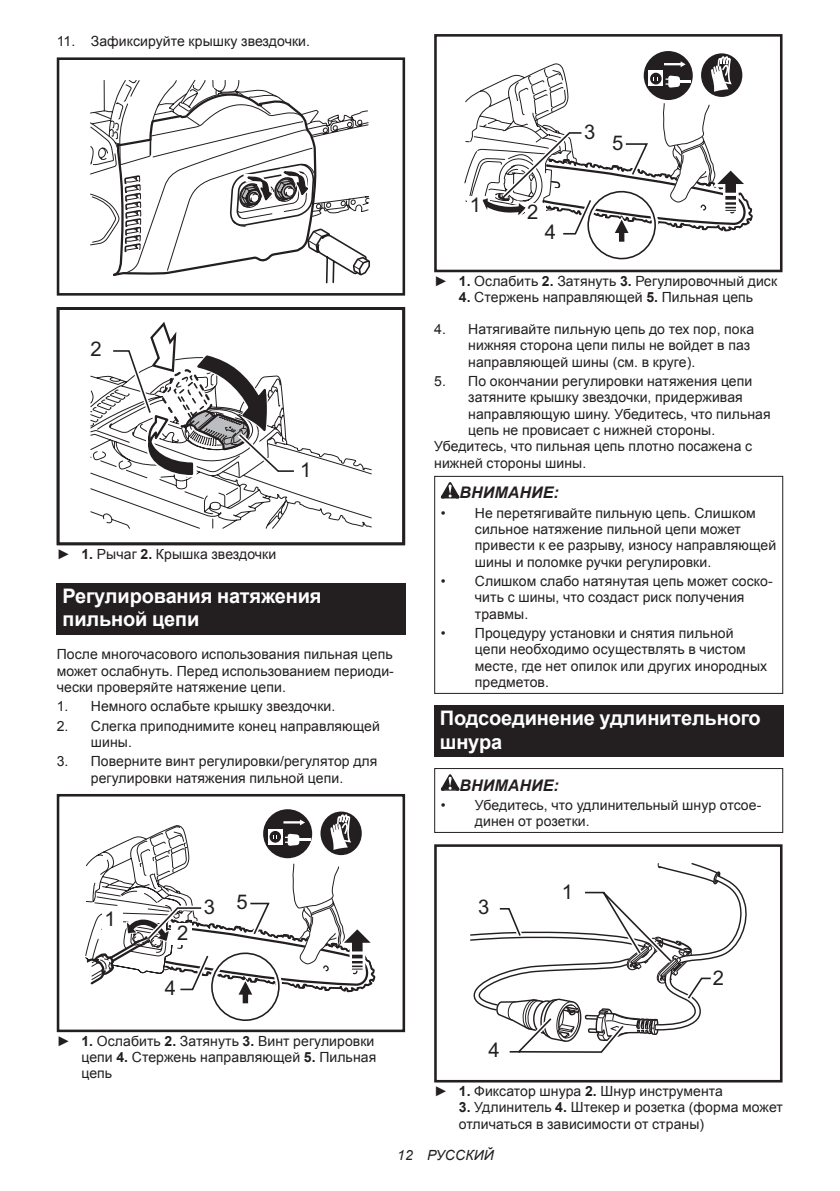
<style>
.page{position:relative;width:840px;height:1191px;background:#fff}
.page>*{position:absolute;margin:0;border:0;box-sizing:border-box;transform-origin:0 0}
.t1{font:20.2px "Arial";color:#231f20}
.t2{font:700 20px/23.4px "Arial";letter-spacing:-.01em;color:#fff}
.t3{font:italic 700 16px "Arial";letter-spacing:.005em;color:#231f20}
.t4{font:14px/16.4px "Arial";letter-spacing:.005em;color:#231f20}
.t5{font:italic 14px "Arial";letter-spacing:.005em;color:#231f20}
.s1{font-weight:700}
</style>
<div class="page">
<div style="left:57px;top:57px;width:348px;height:239px;border:3px solid #231f20"></div>
<svg style="left:89px;top:79px;width:282px;height:217px"></svg>
<svg style="left:57px;top:307px;width:348px;height:238px"></svg>
<svg style="left:89px;top:356px;width:283px;height:180px"></svg>
<svg style="left:108px;top:319px;width:190px;height:192px"></svg>
<div style="left:57px;top:582px;width:348px;height:52px;background:#231f20"></div>
<div style="left:57px;top:794px;width:348px;height:238px;border:3px solid #231f20"></div>
<div style="left:263px;top:809px;width:49px;height:49px;background:#231f20;border-radius:50%"></div>
<svg style="left:320px;top:811px;width:41px;height:44px"></svg>
<svg style="left:85px;top:814px;width:291px;height:207px"></svg>
<div style="left:434px;top:34px;width:348px;height:238px;border:3px solid #231f20"></div>
<div style="left:643px;top:51px;width:49px;height:49px;background:#231f20;border-radius:50%"></div>
<svg style="left:700px;top:53px;width:42px;height:44px"></svg>
<svg style="left:464px;top:56px;width:289px;height:204px"></svg>
<svg style="left:440px;top:482px;width:19px;height:16px"></svg>
<div style="left:434px;top:476px;width:348px;height:218px;border:1px solid #231f20"></div>
<div style="left:434px;top:705px;width:348px;height:52px;background:#231f20"></div>
<svg style="left:440px;top:774px;width:19px;height:16px"></svg>
<div style="left:434px;top:768px;width:348px;height:65px;border:1px solid #231f20"></div>
<div style="left:434px;top:844px;width:348px;height:238px;border:3px solid #231f20"></div>
<svg style="left:470px;top:863px;width:277px;height:190px"></svg>
<p class="t4" style="left:57px;top:33px;width:255px">11. Зафиксируйте крышку звездочки.</p>
<h1 class="t1" style="left:90px;top:336px;width:13px">2</h1>
<h1 class="t1" style="left:300px;top:457px;width:13px">1</h1>
<p class="t4" style="left:57px;top:546px;width:221px">► <span class="s1">1.</span> Рычаг <span class="s1">2.</span> Крышка звездочки</p>
<h2 class="t2" style="left:62px;top:584px;width:260px">Регулирования натяжения пильной цепи</h2>
<p class="t4" style="left:57px;top:646px;width:338px;text-align:justify">После многочасового использования пильная цепь может ослабнуть. Перед использованием периоди&shy;чески проверяйте натяжение цепи.</p>
<p class="t4" style="left:57px;top:698px;width:280px">1. Немного ослабьте крышку звездочки.</p>
<p class="t4" style="left:91px;top:717px;width:290px;text-indent:-34px">2. Слегка приподнимите конец направляющей шины.</p>
<p class="t4" style="left:57px;top:753px;width:322px;text-align:center">3. Поверните винт регулировки/регулятор для регулировки натяжения пильной цепи.</p>
<h1 class="t1" style="left:104px;top:906px;width:13px">1</h1>
<h1 class="t1" style="left:177px;top:919px;width:13px">2</h1>
<h1 class="t1" style="left:165px;top:974px;width:13px">4</h1>
<h1 class="t1" style="left:204px;top:891px;width:45px">3 5</h1>
<p class="t4" style="left:81px;top:1032px;width:296px;text-indent:-25px">► <span class="s1">1.</span> Ослабить <span class="s1">2.</span> Затянуть <span class="s1">3.</span> Винт регулировки цепи <span class="s1">4.</span> Стержень направляющей <span class="s1">5.</span> Пильная цепь</p>
<h1 class="t1" style="left:469px;top:192px;width:13px">1</h1>
<h1 class="t1" style="left:527px;top:198px;width:13px">2</h1>
<h1 class="t1" style="left:584px;top:118px;width:13px">3</h1>
<h1 class="t1" style="left:611px;top:130px;width:13px">5</h1>
<h1 class="t1" style="left:544px;top:218px;width:13px">4</h1>
<p class="t4" style="left:434px;top:273px;width:344px">► <span class="s1">1.</span> Ослабить <span class="s1">2.</span> Затянуть <span class="s1">3.</span> Регулировочный диск</p>
<p class="t4" style="left:458px;top:289px;width:296px"><span class="s1">4.</span> Стержень направляющей <span class="s1">5.</span> Пильная цепь</p>
<p class="t4" style="left:468px;top:321px;width:287px;text-indent:-34px">4. Натягивайте пильную цепь до тех пор, пока нижняя сторона цепи пилы не войдет в паз направляющей шины (см. в круге).</p>
<p class="t4" style="left:434px;top:373px;width:319px">5. По окончании регулировки натяжения цепи</p>
<p class="t4" style="left:468px;top:389px;width:276px">затяните крышку звездочки, придерживая</p>
<p class="t4" style="left:468px;top:406px;width:304px">направляющую шину. Убедитесь, что пильная</p>
<p class="t4" style="left:468px;top:422px;width:248px">цепь не провисает с нижней стороны.</p>
<p class="t4" style="left:434px;top:438px;width:319px">Убедитесь, что пильная цепь плотно посажена с</p>
<p class="t4" style="left:434px;top:455px;width:153px">нижней стороны шины.</p>
<p class="t3" style="left:459px;top:482px;width:101px">ВНИМАНИЕ:</p>
<p class="t4" style="left:474px;top:505px;width:303px;text-indent:-34px">• Не перетягивайте пильную цепь. Слишком сильное натяжение пильной цепи может привести к ее разрыву, износу направляющей шины и поломке ручки регулировки.</p>
<p class="t4" style="left:474px;top:573px;width:299px;text-indent:-34px">• Слишком слабо натянутая цепь может соско&shy;чить с шины, что создаст риск получения травмы.</p>
<p class="t4" style="left:474px;top:625px;width:293px;text-indent:-34px">• Процедуру установки и снятия пильной цепи необходимо осуществлять в чистом месте, где нет опилок или других инородных предметов.</p>
<h2 class="t2" style="left:439px;top:707px;width:322px">Подсоединение удлинительного шнура</h2>
<p class="t3" style="left:459px;top:774px;width:101px">ВНИМАНИЕ:</p>
<p class="t4" style="left:474px;top:797px;width:288px;text-indent:-34px">• Убедитесь, что удлинительный шнур отсое&shy;динен от розетки.</p>
<h1 class="t1" style="left:478px;top:893px;width:13px">3</h1>
<h1 class="t1" style="left:488px;top:1036px;width:13px">4</h1>
<h1 class="t1" style="left:561px;top:878px;width:13px">1</h1>
<h1 class="t1" style="left:712px;top:964px;width:13px">2</h1>
<p class="t4" style="left:434px;top:1083px;width:290px">► <span class="s1">1.</span> Фиксатор шнура <span class="s1">2.</span> Шнур инструмента</p>
<p class="t4" style="left:458px;top:1099px;width:325px"><span class="s1">3.</span> Удлинитель <span class="s1">4.</span> Штекер и розетка (форма может отличаться в зависимости от страны)</p>
<p class="t5" style="left:397px;top:1146px;width:98px">12 РУССКИЙ</p>
</div>
